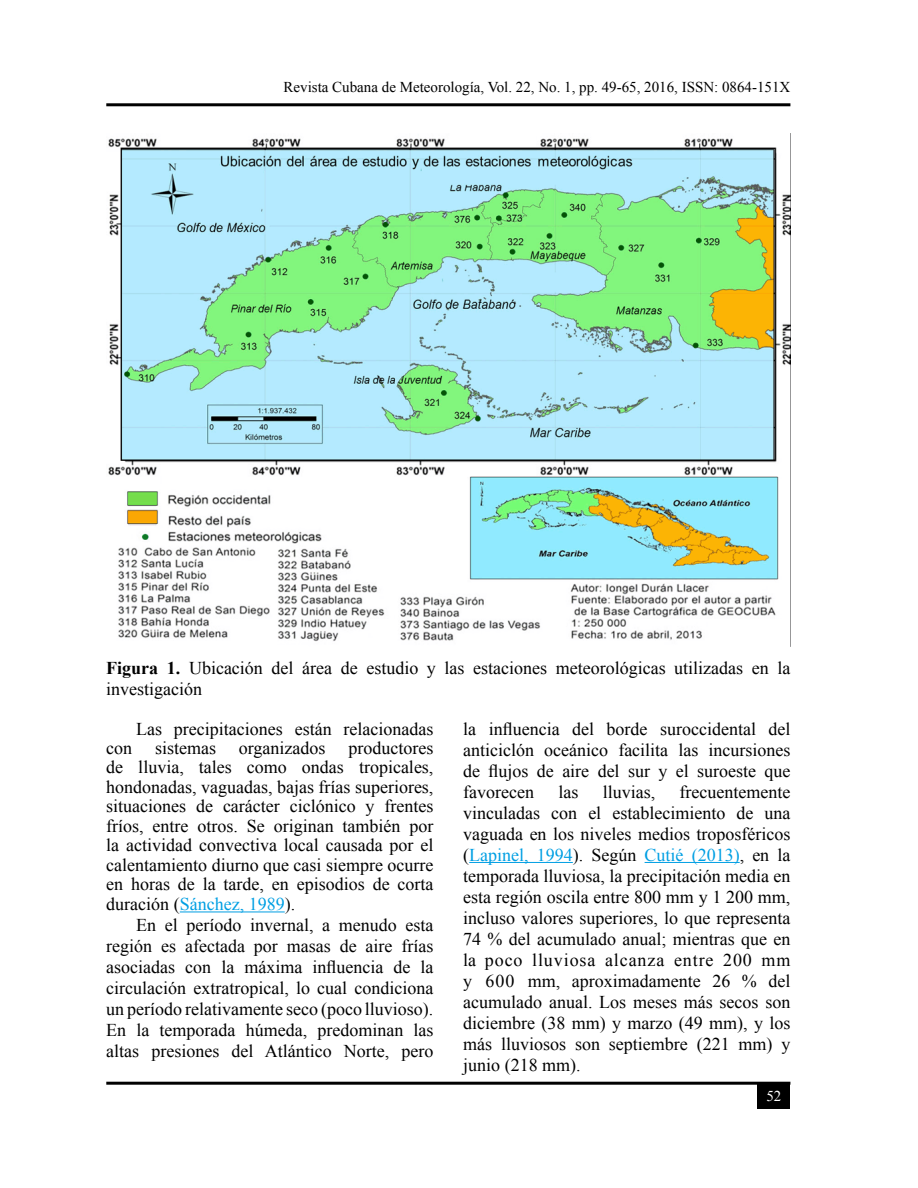
<style>
.page{position:relative;width:918px;height:1188px;background:#fff}
.page>*{position:absolute;margin:0;border:0;box-sizing:border-box;transform-origin:0 0}
.t1{font:18px/21px "Times New Roman";color:#000;text-align:justify}
.t2{font:15px "Times New Roman";color:#000}
.t3{font:15px "Times New Roman";color:#fff}
.s1{font-weight:700}
.s2{color:#009fe3}
</style>
<div class="page">
<hr style="left:106px;top:103px;width:684px;height:3px;background:#000">
<hr style="left:106px;top:1082px;width:684px;height:3px;background:#000">
<div style="left:757px;top:1085px;width:33px;height:24px;background:#000"></div>
<img style="left:108px;top:138px;width:682px;height:504px">
<hr style="left:180px;top:912px;width:105px;height:1px;background:#009fe3">
<hr style="left:469px;top:862px;width:104px;height:1px;background:#009fe3">
<hr style="left:645px;top:862px;width:95px;height:1px;background:#009fe3">
<p class="t2" style="left:284px;top:77px;width:508px">Revista Cubana de Meteorología, Vol. 22, No. 1, pp. 49-65, 2016, ISSN: 0864-151X</p>
<p class="t1" style="left:106px;top:657px;width:686px"><span class="s1">Figura 1.</span> Ubicación del área de estudio y las estaciones meteorológicas utilizadas en la investigación</p>
<p class="t1" style="left:136px;top:718px;width:299px">Las precipitaciones están relacionadas</p>
<p class="t1" style="left:106px;top:737px;width:27px">con</p>
<p class="t1" style="left:155px;top:737px;width:62px">sistemas</p>
<p class="t1" style="left:239px;top:737px;width:88px">organizados</p>
<p class="t1" style="left:463px;top:718px;width:329px">la influencia del borde suroccidental del anticiclón oceánico facilita las incursiones de flujos de aire del sur y el suroeste que favorecen</p>
<p class="t1" style="left:106px;top:738px;width:329px;line-height:19.5px;text-indent:242px">productores de lluvia, tales como ondas tropicales, hondonadas, vaguadas, bajas frías superiores, situaciones de carácter ciclónico y frentes fríos, entre otros. Se originan también por la actividad convectiva local causada por el calentamiento diurno que casi siempre ocurre en horas de la tarde, en episodios de corta duración (<span class="s2">Sánchez, 1989</span>).</p>
<p class="t1" style="left:106px;top:914px;width:329px;text-indent:30px">En el período invernal, a menudo esta región es afectada por masas de aire frías asociadas con la máxima influencia de la circulación extratropical, lo cual condiciona un período relativamente seco (poco lluvioso).<br>En la temporada húmeda, predominan las altas presiones del Atlántico Norte, pero</p>
<p class="t1" style="left:558px;top:781px;width:21px">las</p>
<p class="t1" style="left:603px;top:781px;width:54px">lluvias,</p>
<p class="t1" style="left:463px;top:781px;width:329px;text-indent:216px">frecuentemente vinculadas con el establecimiento de una vaguada en los niveles medios troposféricos (<span class="s2">Lapinel, 1994</span>). Según <span class="s2">Cutié (2013)</span>, en la temporada lluviosa, la precipitación media en esta región oscila entre 800 mm y 1 200 mm, incluso valores superiores, lo que representa 74 % del acumulado anual; mientras que en la poco lluviosa alcanza entre 200 mm y 600 mm, aproximadamente 26 % del acumulado anual. Los meses más secos son diciembre (38 mm) y marzo (49 mm), y los más lluviosos son septiembre (221 mm) y junio (218 mm).</p>
<p class="t3" style="left:766px;top:1086px;width:17px">52</p>
</div>
